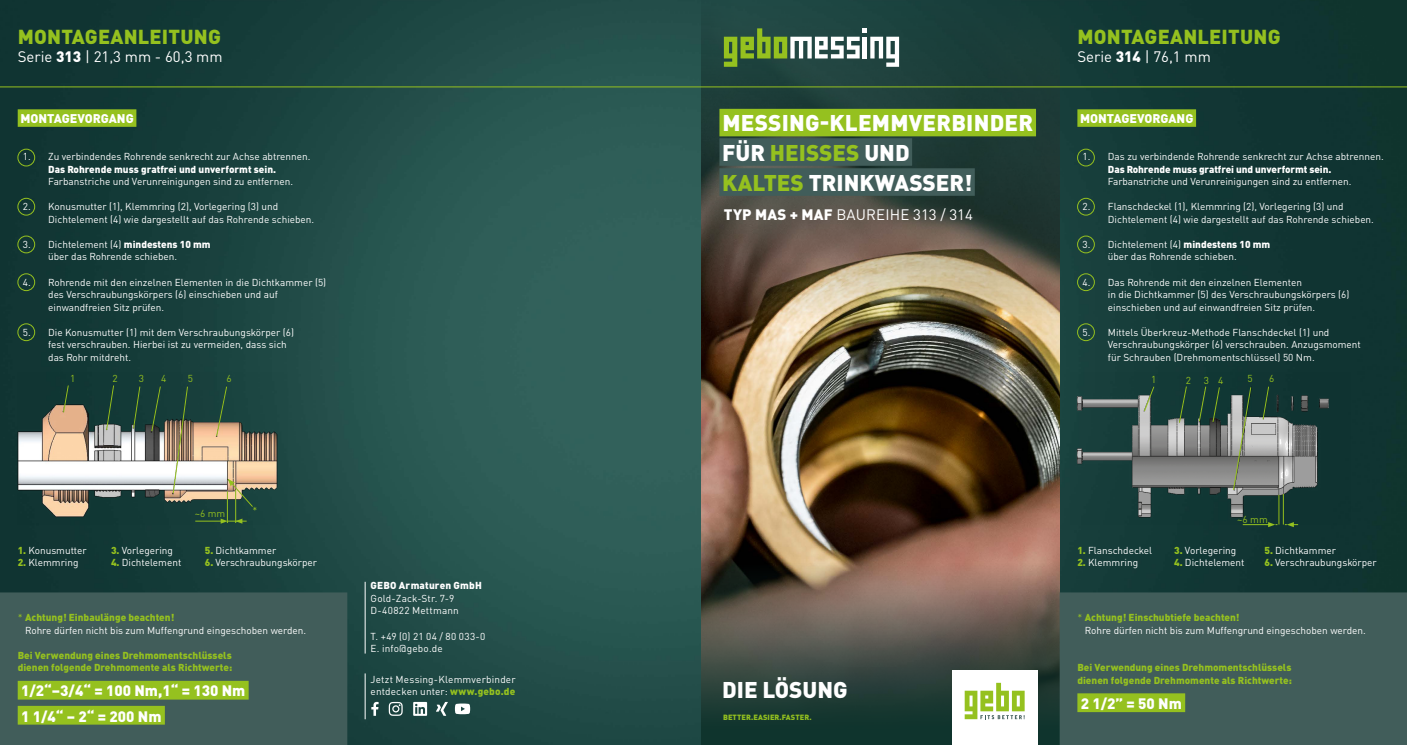
<style>
.page{position:relative;width:1407px;height:745px;background:#fff}
.page>*{position:absolute;margin:0;border:0;box-sizing:border-box;transform-origin:0 0}
.t1{font:900 22.5px/30px "DIN Pro";color:#fff}
.t2{font:900 20px "DIN Pro";letter-spacing:.01em;color:#95c11f}
.t3{font:15px "DIN Pro";color:#fff}
.t4{font:900 15px/25px "DIN Pro";color:#fff}
.t5{font:900 12.5px "DIN Pro";color:#fff}
.t6{font:10px/12.5px "DIN Pro";color:#fff}
.t7{font:900 10px/12.5px "DIN Pro";color:#95c11f}
.t8{font:900 10px "DIN Pro";color:#fff}
.t9{font:10px "DIN Pro";color:#95c11f}
.t10{font:900 10px "DIN Pro";letter-spacing:.02em;color:#fff}
.t11{font:900 7.5px "DIN Pro";letter-spacing:.01em;color:#95c11f}
.s1{font-weight:900}
.s2{color:#95c11f}
.s3{font-weight:900;color:#95c11f}
</style>
<div class="page">
<img style="left:0;top:0;width:1407px;height:744px">
<img style="left:702px;top:0;width:357px;height:562px">
<img style="left:702px;top:562px;width:357px;height:182px">
<div style="left:1059px;top:592px;width:348px;height:152px;background:#415d5a"></div>
<svg style="left:724px;top:28px;width:175px;height:39px"></svg>
<div style="left:952px;top:669px;width:85px;height:75px;background:#fff"></div>
<svg style="left:964px;top:682px;width:60px;height:36px"></svg>
<div style="left:719px;top:109px;width:317px;height:27px;background:#95c11f"></div>
<div style="left:719px;top:138px;width:193px;height:28px;background:#415d5a"></div>
<div style="left:719px;top:168px;width:256px;height:28px;background:#415d5a"></div>
<hr style="left:365px;top:673px;width:1px;height:45px;background:#fff">
<svg style="left:371px;top:701px;width:7px;height:14px"></svg>
<svg style="left:389px;top:701px;width:14px;height:14px"></svg>
<svg style="left:413px;top:701px;width:14px;height:14px"></svg>
<svg style="left:455px;top:703px;width:15px;height:10px"></svg>
<svg style="left:436px;top:701px;width:12px;height:14px"></svg>
<div style="left:0;top:592px;width:347px;height:152px;background:#415d5a"></div>
<div style="left:1077px;top:149px;width:17px;height:17px;border:1px solid #95c11f;border-radius:50%"></div>
<div style="left:1077px;top:198px;width:17px;height:17px;border:1px solid #95c11f;border-radius:50%"></div>
<div style="left:1077px;top:236px;width:17px;height:17px;border:1px solid #95c11f;border-radius:50%"></div>
<div style="left:1077px;top:273px;width:17px;height:17px;border:1px solid #95c11f;border-radius:50%"></div>
<div style="left:1077px;top:323px;width:17px;height:17px;border:1px solid #95c11f;border-radius:50%"></div>
<img style="left:1071px;top:372px;width:279px;height:152px">
<svg style="left:1262px;top:385px;width:7px;height:35px"></svg>
<svg style="left:1212px;top:386px;width:8px;height:36px"></svg>
<svg style="left:1198px;top:385px;width:8px;height:36px"></svg>
<svg style="left:1232px;top:386px;width:19px;height:104px;background:#899188"></svg>
<svg style="left:1178px;top:385px;width:9px;height:38px"></svg>
<svg style="left:1143px;top:385px;width:11px;height:26px"></svg>
<hr style="left:1278px;top:494px;width:1px;height:30px;background:#95c11f">
<hr style="left:1283px;top:493px;width:1px;height:31px;background:#95c11f">
<svg style="left:1285px;top:521px;width:13px;height:6px"></svg>
<svg style="left:1243px;top:521px;width:34px;height:6px"></svg>
<div style="left:1077px;top:109px;width:119px;height:18px;background:#95c11f"></div>
<div style="left:1077px;top:693px;width:108px;height:18px;background:#95c11f"></div>
<hr style="left:0;top:86px;width:1407px;height:1px;background:#95c11f">
<div style="left:18px;top:109px;width:118px;height:18px;background:#95c11f"></div>
<div style="left:18px;top:149px;width:17px;height:17px;border:1px solid #95c11f;border-radius:50%"></div>
<div style="left:18px;top:198px;width:17px;height:17px;border:1px solid #95c11f;border-radius:50%"></div>
<div style="left:18px;top:236px;width:17px;height:17px;border:1px solid #95c11f;border-radius:50%"></div>
<div style="left:18px;top:273px;width:17px;height:17px;border:1px solid #95c11f;border-radius:50%"></div>
<div style="left:18px;top:323px;width:17px;height:17px;border:1px solid #95c11f;border-radius:50%"></div>
<img style="left:18px;top:372px;width:270px;height:152px">
<svg style="left:216px;top:385px;width:11px;height:51px"></svg>
<svg style="left:151px;top:385px;width:10px;height:46px"></svg>
<svg style="left:133px;top:385px;width:8px;height:43px"></svg>
<svg style="left:172px;top:385px;width:16px;height:108px"></svg>
<svg style="left:106px;top:384px;width:8px;height:46px"></svg>
<svg style="left:63px;top:384px;width:6px;height:29px"></svg>
<svg style="left:228px;top:478px;width:25px;height:29px"></svg>
<hr style="left:227px;top:491px;width:1px;height:31px;background:#95c11f">
<hr style="left:235px;top:489px;width:1px;height:33px;background:#95c11f">
<svg style="left:195px;top:518px;width:52px;height:5px"></svg>
<div style="left:18px;top:680px;width:231px;height:19px;background:#95c11f"></div>
<div style="left:18px;top:705px;width:147px;height:19px;background:#95c11f"></div>
<hr style="left:365px;top:581px;width:1px;height:72px;background:#fff">
<h2 class="t2" style="left:18px;top:20px;width:205px">MONTAGEANLEITUNG</h2>
<h3 class="t3" style="left:18px;top:45px;width:206px">Serie <span class="s1">313</span> | 21,3 mm - 60,3 mm</h3>
<h2 class="t2" style="left:1077px;top:20px;width:205px">MONTAGEANLEITUNG</h2>
<h3 class="t3" style="left:1077px;top:45px;width:135px">Serie <span class="s1">314</span> | 76,1 mm</h3>
<p class="t5" style="left:20px;top:108px;width:115px">MONTAGEVORGANG</p>
<p class="t6" style="left:23px;top:150px;width:289px">1. Zu verbindendes Rohrende senkrecht zur Achse abtrennen.</p>
<p class="t8" style="left:48px;top:161px;width:229px">Das Rohrende muss gratfrei und unverformt sein.</p>
<p class="t6" style="left:48px;top:175px;width:246px">Farbanstriche und Verunreinigungen sind zu entfernen.</p>
<p class="t6" style="left:48px;top:200px;width:268px;text-indent:-25px">2. Konusmutter (1), Klemmring (2), Vorlegering (3) und<br>Dichtelement (4) wie dargestellt auf das Rohrende schieben.</p>
<p class="t6" style="left:48px;top:237px;width:164px;text-indent:-25px">3. Dichtelement (4) <span class="s1">mindestens 10 mm </span>über das Rohrende schieben.</p>
<p class="t6" style="left:48px;top:275px;width:279px;text-indent:-25px">4. Rohrende mit den einzelnen Elementen in die Dichtkammer (5) des Verschraubungskörpers (6) einschieben und auf einwandfreien Sitz prüfen.</p>
<p class="t6" style="left:48px;top:325px;width:247px;text-indent:-25px">5. Die Konusmutter (1) mit dem Verschraubungskörper (6) fest verschrauben. Hierbei ist zu vermeiden, dass sich das Rohr mitdreht.</p>
<p class="t9" style="left:70px;top:371px;width:7px">1</p>
<p class="t9" style="left:112px;top:371px;width:7px">2</p>
<p class="t9" style="left:139px;top:371px;width:7px">3</p>
<p class="t9" style="left:161px;top:371px;width:7px">4</p>
<p class="t9" style="left:188px;top:371px;width:7px">5</p>
<p class="t9" style="left:227px;top:371px;width:7px">6</p>
<h1 class="t1" style="left:722px;top:106px;width:312px">MESSING-KLEMMVERBINDER<br>FÜR <span class="s2">HEISSES</span> UND<br><span class="s2">KALTES</span> TRINKWASSER!</h1>
<h3 class="t3" style="left:724px;top:203px;width:250px"><span class="s1">TYP MAS + MAF</span> BAUREIHE 313 / 314</h3>
<p class="t5" style="left:1080px;top:108px;width:115px">MONTAGEVORGANG</p>
<p class="t6" style="left:1082px;top:150px;width:303px">1. Das zu verbindende Rohrende senkrecht zur Achse abtrennen.</p>
<p class="t8" style="left:1108px;top:161px;width:225px">Das Rohrende muss gratfrei und unverformt sein.</p>
<p class="t6" style="left:1108px;top:175px;width:245px">Farbanstriche und Verunreinigungen sind zu entfernen.</p>
<p class="t6" style="left:1108px;top:200px;width:268px;text-indent:-25px">2. Flanschdeckel (1), Klemmring (2), Vorlegering (3) und<br>Dichtelement (4) wie dargestellt auf das Rohrende schieben.</p>
<p class="t6" style="left:1108px;top:237px;width:164px;text-indent:-25px">3. Dichtelement (4) <span class="s1">mindestens 10 mm </span>über das Rohrende schieben.</p>
<p class="t6" style="left:1108px;top:275px;width:243px;text-indent:-25px">4. Das Rohrende mit den einzelnen Elementen<br>in die Dichtkammer (5) des Verschraubungskörpers (6) einschieben und auf einwandfreien Sitz prüfen.</p>
<p class="t6" style="left:1108px;top:325px;width:254px;text-indent:-25px">5. Mittels Überkreuz-Methode Flanschdeckel (1) und<br>Verschraubungskörper (6) verschrauben. Anzugsmoment für Schrauben (Drehmomentschlüssel) 50 Nm.</p>
<p class="t9" style="left:1151px;top:371px;width:7px">1</p>
<p class="t9" style="left:1185px;top:372px;width:7px">2</p>
<p class="t9" style="left:1203px;top:372px;width:21px">3 4</p>
<p class="t9" style="left:1247px;top:371px;width:7px">5</p>
<p class="t9" style="left:1269px;top:370px;width:7px">6</p>
<p class="t9" style="left:195px;top:505px;width:32px">~6 mm</p>
<p class="t9" style="left:252px;top:502px;width:6px">*</p>
<p class="t9" style="left:1237px;top:511px;width:32px">~6 mm</p>
<p class="t6" style="left:18px;top:543px;width:71px"><span class="s3">1.</span> Konusmutter</p>
<p class="t6" style="left:18px;top:555px;width:62px"><span class="s3">2.</span> Klemmring</p>
<p class="t6" style="left:111px;top:543px;width:63px"><span class="s3">3.</span> Vorlegering</p>
<p class="t6" style="left:111px;top:555px;width:72px"><span class="s3">4.</span> Dichtelement</p>
<p class="t6" style="left:205px;top:543px;width:73px"><span class="s3">5.</span> Dichtkammer</p>
<p class="t6" style="left:205px;top:555px;width:114px"><span class="s3">6.</span> Verschraubungskörper</p>
<p class="t6" style="left:1077px;top:543px;width:76px"><span class="s3">1.</span> Flanschdeckel</p>
<p class="t6" style="left:1077px;top:555px;width:62px"><span class="s3">2.</span> Klemmring</p>
<p class="t6" style="left:1174px;top:543px;width:63px"><span class="s3">3.</span> Vorlegering</p>
<p class="t6" style="left:1174px;top:555px;width:72px"><span class="s3">4.</span> Dichtelement</p>
<p class="t6" style="left:1264px;top:543px;width:73px"><span class="s3">5.</span> Dichtkammer</p>
<p class="t6" style="left:1264px;top:555px;width:114px"><span class="s3">6.</span> Verschraubungskörper</p>
<p class="t6" style="left:25px;top:610px;width:283px;text-indent:-7px"><span class="s2">*</span> <span class="s3">Achtung! Einbaulänge beachten!<br></span>Rohre dürfen nicht bis zum Muffengrund eingeschoben werden.</p>
<p class="t7" style="left:18px;top:648px;width:216px">Bei Verwendung eines Drehmomentschlüssels dienen folgende Drehmomente als Richtwerte:</p>
<h3 class="t4" style="left:21px;top:677px;width:226px">1/2“–3/4“ = 100 Nm,1“ = 130 Nm<br>1 1/4“ – 2“ = 200 Nm</h3>
<p class="t10" style="left:371px;top:577px;width:113px">GEBO Armaturen GmbH</p>
<p class="t6" style="left:371px;top:591px;width:90px">Gold-Zack-Str. 7-9<br>D-40822 Mettmann</p>
<p class="t6" style="left:371px;top:628px;width:116px">T. +49 (0) 21 04 / 80 033-0<br>E. info@gebo.de</p>
<p class="t6" style="left:371px;top:672px;width:146px;line-height:12px">Jetzt Messing-Klemmverbinder entdecken unter: <span class="s3">www.gebo.de</span></p>
<h1 class="t1" style="left:722px;top:673px;width:127px">DIE LÖSUNG</h1>
<p class="t11" style="left:723px;top:710px;width:90px">BETTER.EASIER.FASTER.</p>
<p class="t6" style="left:1085px;top:610px;width:283px;text-indent:-7px"><span class="s2">*</span> <span class="s3">Achtung! Einschubtiefe beachten!<br></span>Rohre dürfen nicht bis zum Muffengrund eingeschoben werden.</p>
<p class="t7" style="left:1077px;top:660px;width:216px">Bei Verwendung eines Drehmomentschlüssels dienen folgende Drehmomente als Richtwerte:</p>
<h3 class="t4" style="left:1080px;top:689px;width:103px">2 1/2” = 50 Nm</h3>
</div>
